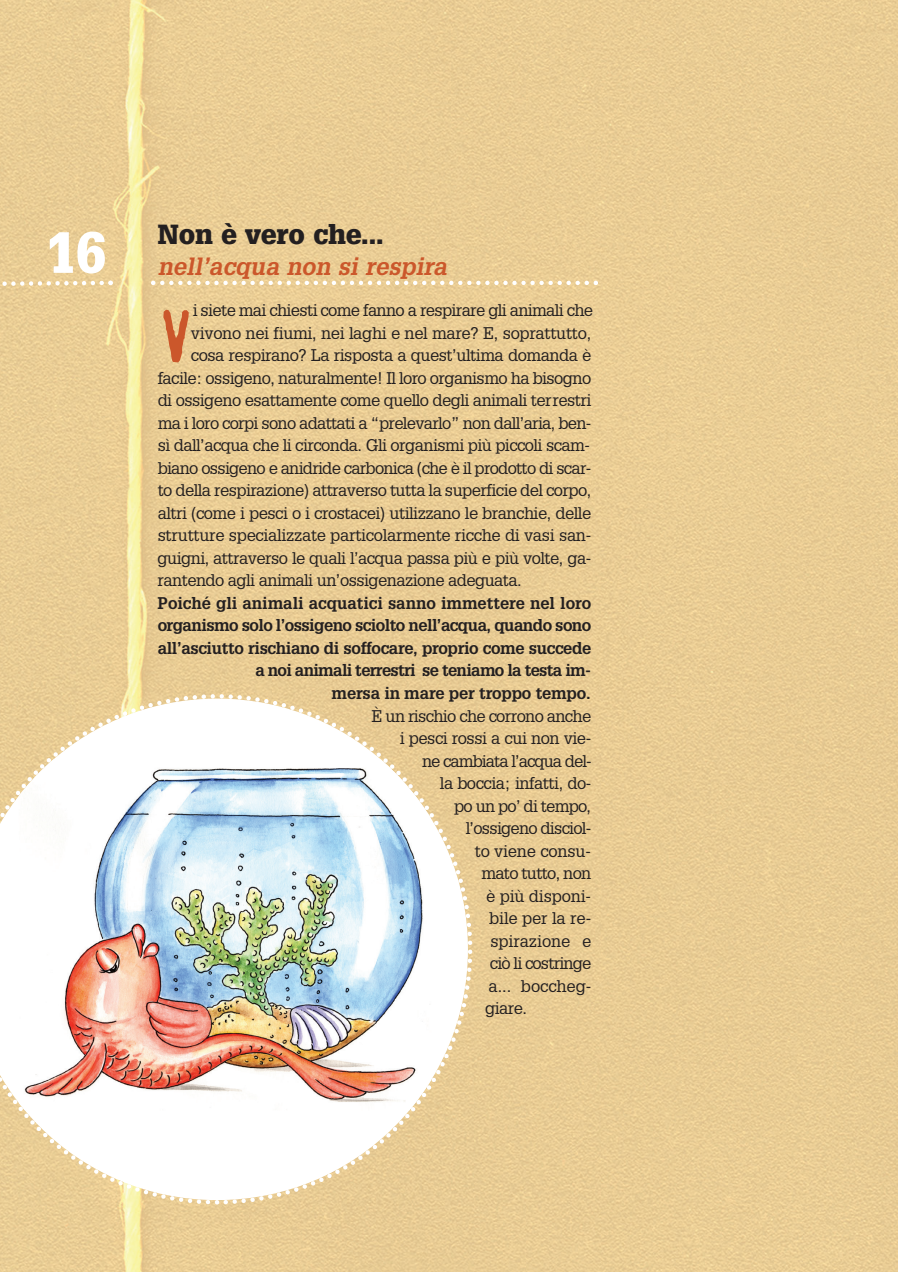
<style>
.page{position:relative;width:898px;height:1272px;background:#fff}
.page>*{position:absolute;margin:0;border:0;box-sizing:border-box;transform-origin:0 0}
.t1{font:70.5px "Confidential";color:#cb572b}
.t2{font:900 56.7px "Glypha 75";color:#fff;scale:.95 1}
.t3{font:900 27px "Glypha 75";color:#231f20}
.t4{font:italic 700 24px "Glypha";color:#cb572b}
.t5{font:16.5px "Glypha 55 Roman";letter-spacing:-.03em;color:#231f20}
.t6{font:700 16.5px/22.5px "Glypha 65";letter-spacing:-.02em;color:#231f20;text-align:right}
.t7{font:16.5px "Glypha 55 Roman";letter-spacing:-.005em;color:#231f20}
.t8{font:16.5px "Glypha 55 Roman";letter-spacing:-.01em;color:#231f20}
.t9{font:16.5px "Glypha 55 Roman";letter-spacing:-.055em;color:#231f20}
.t10{font:16.5px "Glypha 55 Roman";letter-spacing:-.05em;color:#231f20}
</style>
<div class="page">
<img style="left:0;top:0;width:897px;height:1271px">
<svg style="left:151px;top:281px;width:447px;height:4px"></svg>
<svg style="left:0;top:278px;width:115px;height:10px"></svg>
<img style="left:0;top:691px;width:474px;height:515px">
<svg style="left:215px;top:1199px;width:4px;height:5px"></svg>
<h2 class="t2" style="left:46px;top:218px;width:65px">16</h2>
<h3 class="t3" style="left:158px;top:218px;width:227px">Non è vero che...</h3>
<h3 class="t4" style="left:158px;top:251px;width:291px">nell’acqua non si respira</h3>
<h1 class="t1" style="left:158px;top:305px;width:37px">V</h1>
<p class="t5" style="left:193px;top:300px;width:401px">i siete mai chiesti come fanno a respirare gli animali che</p>
<p class="t5" style="left:191px;top:323px;width:401px">vivono nei fiumi, nei laghi e nel mare? E, soprattutto,</p>
<p class="t5" style="left:191px;top:345px;width:402px">cosa respirano? La risposta a quest’ultima domanda è</p>
<p class="t5" style="left:158px;top:368px;width:435px">facile: ossigeno, naturalmente! Il loro organismo ha bisogno</p>
<p class="t5" style="left:158px;top:390px;width:435px">di ossigeno esattamente come quello degli animali terrestri</p>
<p class="t5" style="left:158px;top:413px;width:435px">ma i loro corpi sono adattati a “prelevarlo” non dall’aria, ben-</p>
<p class="t5" style="left:158px;top:435px;width:433px">sì dall’acqua che li circonda. Gli organismi più piccoli scam-</p>
<p class="t5" style="left:158px;top:458px;width:435px">biano ossigeno e anidride carbonica (che è il prodotto di scar-</p>
<p class="t5" style="left:158px;top:480px;width:435px">to della respirazione) attraverso tutta la superficie del corpo,</p>
<p class="t5" style="left:158px;top:503px;width:435px">altri (come i pesci o i crostacei) utilizzano le branchie, delle</p>
<p class="t5" style="left:158px;top:525px;width:435px">strutture specializzate particolarmente ricche di vasi san-</p>
<p class="t5" style="left:158px;top:548px;width:435px">guigni, attraverso le quali l’acqua passa più e più volte, ga-</p>
<p class="t5" style="left:158px;top:570px;width:365px">rantendo agli animali un’ossigenazione adeguata.</p>
<p class="t6" style="left:158px;top:591px;width:435px">Poiché gli animali acquatici sanno immettere nel loro organismo solo l’ossigeno sciolto nell’acqua, quando sono all’asciutto rischiano di soffocare, proprio come succede a noi animali terrestri se teniamo la testa im-<br>mersa in mare per troppo tempo.</p>
<p class="t5" style="left:371px;top:705px;width:221px">È un rischio che corrono anche</p>
<p class="t5" style="left:399px;top:728px;width:193px">i pesci rossi a cui non vie-</p>
<p class="t9" style="left:422px;top:750px;width:171px">ne cambiata l’acqua del-</p>
<p class="t5" style="left:440px;top:773px;width:153px">la boccia; infatti, do-</p>
<p class="t5" style="left:454px;top:795px;width:138px">po un po’ di tempo,</p>
<p class="t5" style="left:465px;top:818px;width:127px">l’ossigeno disciol-</p>
<p class="t8" style="left:474px;top:840px;width:118px">to viene consu-</p>
<p class="t5" style="left:481px;top:863px;width:111px">mato tutto, non</p>
<p class="t8" style="left:486px;top:885px;width:106px">è più disponi-</p>
<p class="t7" style="left:489px;top:908px;width:103px">bile per la re-</p>
<p class="t7" style="left:490px;top:930px;width:102px">spirazione e</p>
<p class="t10" style="left:490px;top:953px;width:103px">ciò li costringe</p>
<p class="t7" style="left:488px;top:975px;width:104px">a... boccheg-</p>
<p class="t5" style="left:485px;top:998px;width:43px">giare.</p>
</div>
